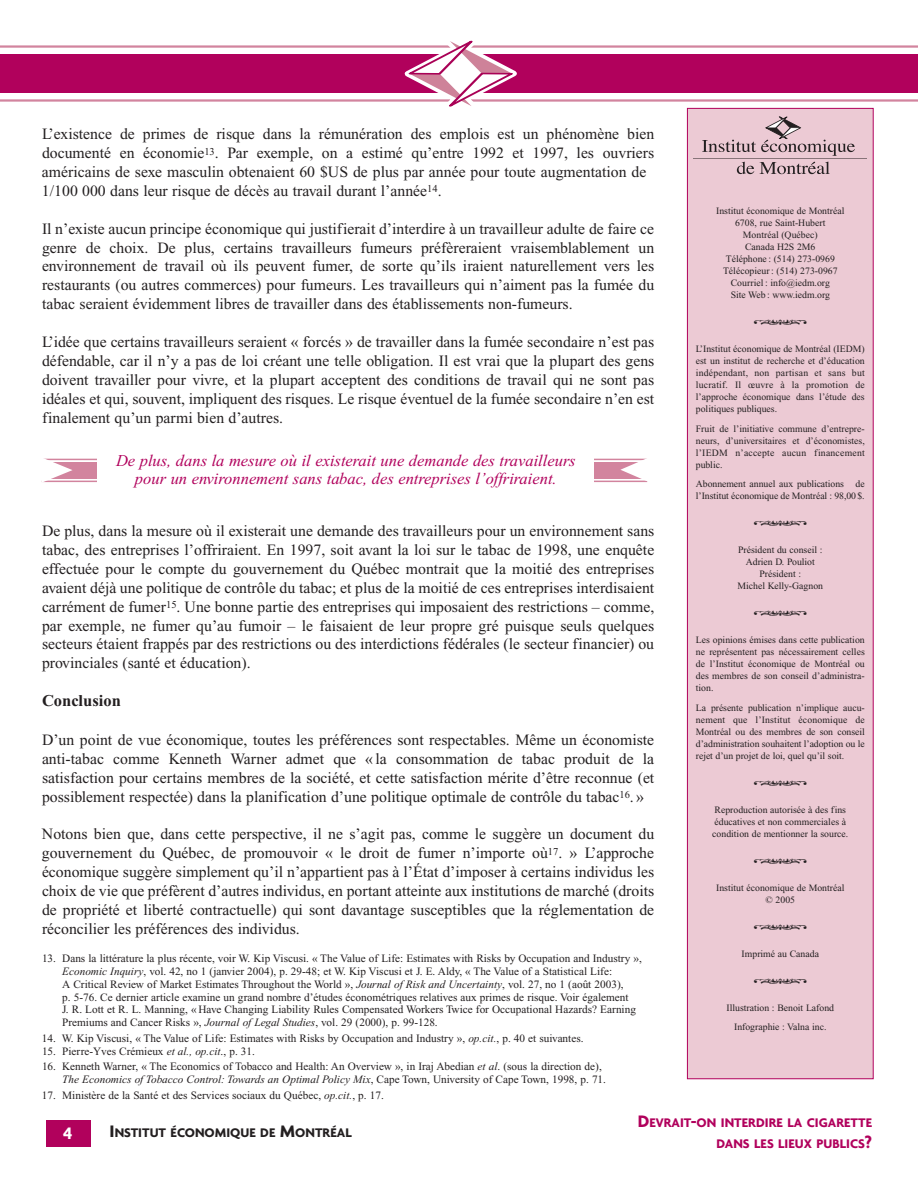
<style>
.page{position:relative;width:918px;height:1188px;background:#fff}
.page>*{position:absolute;margin:0;border:0;box-sizing:border-box;transform-origin:0 0}
.t1{font:700 18px "Agenda";color:#fff}
.t2{font:italic 16.5px/18.8px "Times New Roman";color:#b1015c;text-align:center}
.t3{font:700 16.5px "Times New Roman";color:#231f20}
.t4{font:15.75px/18.9px "Times New Roman";color:#231f20;text-align:justify}
.t5{font:700 13.5px/21.6px "Agenda";color:#b1015c;text-align:right}
.t6{font:700 13.5px "Agenda";color:#231f20}
.t7{font:11.25px/12.8px "Times New Roman";color:#231f20}
.t8{font:9.75px/12px "Times New Roman";color:#231f20;text-align:center}
.s1{font-style:italic}
.s2{font-size:18px}
</style>
<div class="page">
<div style="left:46px;top:1120px;width:45px;height:28px;background:#b1015c"></div>
<hr style="left:0;top:45px;width:918px;height:3px;background:#d2849e">
<hr style="left:0;top:99px;width:918px;height:3px;background:#d2849e">
<div style="left:0;top:54px;width:918px;height:39px;background:#b1015c"></div>
<div style="left:687px;top:108px;width:186px;height:971px;background:#eccad4"></div>
<div style="left:687px;top:108px;width:187px;height:971px;border:1px solid #b1015c"></div>
<hr style="left:694px;top:158px;width:173px;height:1px;background:#231f20">
<svg style="left:702px;top:116px;width:153px;height:40px"></svg>
<svg style="left:737px;top:162px;width:17px;height:12px"></svg>
<svg style="left:760px;top:162px;width:70px;height:12px"></svg>
<svg style="left:389px;top:40px;width:146px;height:67px"></svg>
<hr style="left:41px;top:459px;width:606px;height:1px;background:#d2849e">
<hr style="left:41px;top:481px;width:606px;height:1px;background:#d2849e">
<div style="left:50px;top:462px;width:597px;height:17px;background:#d2849e"></div>
<svg style="left:41px;top:458px;width:32px;height:25px"></svg>
<svg style="left:620px;top:458px;width:28px;height:25px"></svg>
<div style="left:98px;top:439px;width:496px;height:64px;background:#fff"></div>
<p class="t4" style="left:42px;top:126px;width:614px;text-align:left">L’existence de primes de risque dans la rémunération des emplois est un phénomène bien documenté en économie<sup>13</sup>. Par exemple, on a estimé qu’entre 1992 et 1997, les ouvriers américains de sexe masculin obtenaient 60 $US de plus par année pour toute augmentation de 1/100 000 dans leur risque de décès au travail durant l’année<sup>14</sup>.</p>
<p class="t4" style="left:42px;top:220px;width:614px">Il n’existe aucun principe économique qui justifierait d’interdire à un travailleur adulte de faire ce genre de choix. De plus, certains travailleurs fumeurs préfèreraient vraisemblablement un environnement de travail où ils peuvent fumer, de sorte qu’ils iraient naturellement vers les restaurants (ou autres commerces) pour fumeurs. Les travailleurs qui n’aiment pas la fumée du tabac seraient évidemment libres de travailler dans des établissements non-fumeurs.</p>
<p class="t4" style="left:42px;top:334px;width:614px">L’idée que certains travailleurs seraient « forcés » de travailler dans la fumée secondaire n’est pas défendable, car il n’y a pas de loi créant une telle obligation. Il est vrai que la plupart des gens doivent travailler pour vivre, et la plupart acceptent des conditions de travail qui ne sont pas idéales et qui, souvent, impliquent des risques. Le risque éventuel de la fumée secondaire n’en est finalement qu’un parmi bien d’autres.</p>
<p class="t2" style="left:116px;top:452px;width:461px">De plus, dans la mesure où il existerait une demande des travailleurs pour un environnement sans tabac, des entreprises l’offriraient.</p>
<p class="t4" style="left:42px;top:523px;width:614px">De plus, dans la mesure où il existerait une demande des travailleurs pour un environnement sans tabac, des entreprises l’offriraient. En 1997, soit avant la loi sur le tabac de 1998, une enquête effectuée pour le compte du gouvernement du Québec montrait que la moitié des entreprises avaient déjà une politique de contrôle du tabac; et plus de la moitié de ces entreprises interdisaient carrément de fumer<sup>15</sup>. Une bonne partie des entreprises qui imposaient des restrictions – comme, par exemple, ne fumer qu’au fumoir – le faisaient de leur propre gré puisque seuls quelques secteurs étaient frappés par des restrictions ou des interdictions fédérales (le secteur financier) ou provinciales (santé et éducation).</p>
<p class="t3" style="left:42px;top:696px;width:80px">Conclusion</p>
<p class="t4" style="left:42px;top:732px;width:614px">D’un point de vue économique, toutes les préférences sont respectables. Même un économiste anti-tabac comme Kenneth Warner admet que « la consommation de tabac produit de la satisfaction pour certains membres de la société, et cette satisfaction mérite d’être reconnue (et possiblement respectée) dans la planification d’une politique optimale de contrôle du tabac<sup>16</sup>. »</p>
<p class="t4" style="left:42px;top:826px;width:614px">Notons bien que, dans cette perspective, il ne s’agit pas, comme le suggère un document du gouvernement du Québec, de promouvoir « le droit de fumer n’importe où<sup>17</sup>. » L’approche économique suggère simplement qu’il n’appartient pas à l’État d’imposer à certains individus les choix de vie que préfèrent d’autres individus, en portant atteinte aux institutions de marché (droits de propriété et liberté contractuelle) qui sont davantage susceptibles que la réglementation de réconcilier les préférences des individus.</p>
<p class="t7" style="left:62px;top:953px;width:581px;text-indent:-20px">13. Dans la littérature la plus récente, voir W. Kip Viscusi. « The Value of Life: Estimates with Risks by Occupation and Industry », <span class="s1">Economic Inquiry</span>, vol. 42, no 1 (janvier 2004), p. 29-48; et W. Kip Viscusi et J. E. Aldy, « The Value of a Statistical Life:<br>A Critical Review of Market Estimates Throughout the World », <span class="s1">Journal of Risk and Uncertainty</span>, vol. 27, no 1 (août 2003),<br>p. 5-76. Ce dernier article examine un grand nombre d’études économétriques relatives aux primes de risque. Voir également<br>J. R. Lott et R. L. Manning, « Have Changing Liability Rules Compensated Workers Twice for Occupational Hazards? Earning Premiums and Cancer Risks », <span class="s1">Journal of Legal Studies</span>, vol. 29 (2000), p. 99-128.</p>
<p class="t7" style="left:42px;top:1033px;width:543px">14. W. Kip Viscusi, « The Value of Life: Estimates with Risks by Occupation and Industry », <span class="s1">op.cit.</span>, p. 40 et suivantes.</p>
<p class="t7" style="left:42px;top:1046px;width:214px">15. Pierre-Yves Crémieux <span class="s1">et al., op.cit</span>., p. 31.</p>
<p class="t7" style="left:62px;top:1061px;width:545px;text-indent:-20px">16. Kenneth Warner, « The Economics of Tobacco and Health: An Overview », in Iraj Abedian <span class="s1">et al</span>. (sous la direction de),<br><span class="s1">The Economics of Tobacco Control: Towards an Optimal Policy Mix</span>, Cape Town, University of Cape Town, 1998, p. 71.</p>
<p class="t7" style="left:42px;top:1090px;width:343px">17. Ministère de la Santé et des Services sociaux du Québec, <span class="s1">op.cit.</span>, p. 17.</p>
<p class="t8" style="left:716px;top:206px;width:130px">Institut économique de Montréal<br>6708, rue Saint-Hubert<br>Montréal (Québec)<br>Canada H2S 2M6<br>Téléphone : (514) 273-0969<br>Télécopieur : (514) 273-0967<br>Courriel : info@iedm.org<br>Site Web : www.iedm.org</p>
<p class="t8" style="left:696px;top:344px;width:170px;text-align:justify">L’Institut économique de Montréal (IEDM) est un institut de recherche et d’éducation indépendant, non partisan et sans but lucratif. Il œuvre à la promotion de l’approche économique dans l’étude des politiques publiques.</p>
<p class="t8" style="left:696px;top:423px;width:170px;text-align:justify">Fruit de l’initiative commune d’entrepre&shy;neurs, d’universitaires et d’économistes, l’IEDM n’accepte aucun financement public.</p>
<p class="t8" style="left:696px;top:479px;width:170px;text-align:left">Abonnement annuel aux publications de l’Institut économique de Montréal : 98,00 $.</p>
<p class="t8" style="left:738px;top:545px;width:87px">Président du conseil :<br>Adrien D. Pouliot<br>Président :<br>Michel Kelly-Gagnon</p>
<p class="t8" style="left:696px;top:635px;width:170px;text-align:justify">Les opinions émises dans cette publication ne représentent pas nécessairement celles de l’Institut économique de Montréal ou des membres de son conseil d’administra&shy;tion.</p>
<p class="t8" style="left:696px;top:702px;width:170px;text-align:justify">La présente publication n’implique aucu&shy;nement que l’Institut économique de Montréal ou des membres de son conseil d’administration souhaitent l’adoption ou le rejet d’un projet de loi, quel qu’il soit.</p>
<p class="t8" style="left:712px;top:804px;width:138px;text-align:left">Reproduction autorisée à des fins éducatives et non commerciales à condition de mentionner la source.</p>
<p class="t8" style="left:716px;top:882px;width:130px">Institut économique de Montréal © 2005</p>
<p class="t8" style="left:742px;top:948px;width:79px">Imprimé au Canada</p>
<p class="t8" style="left:726px;top:999px;width:109px;line-height:19.5px">Illustration : Benoit Lafond<br>Infographie : Valna inc.</p>
<p class="t1" style="left:63px;top:1122px;width:11px">4</p>
<p class="t6" style="left:110px;top:1125px;width:244px"><span class="s2">I</span>NSTITUT ÉCONOMIQUE DE <span class="s2">M</span>ONTRÉAL</p>
<p class="t5" style="left:638px;top:1111px;width:236px"><span class="s2">D</span>EVRAIT<span class="s2">-</span>ON INTERDIRE LA CIGARETTE<br>DANS LES LIEUX PUBLICS<span class="s2">?</span></p>
</div>
